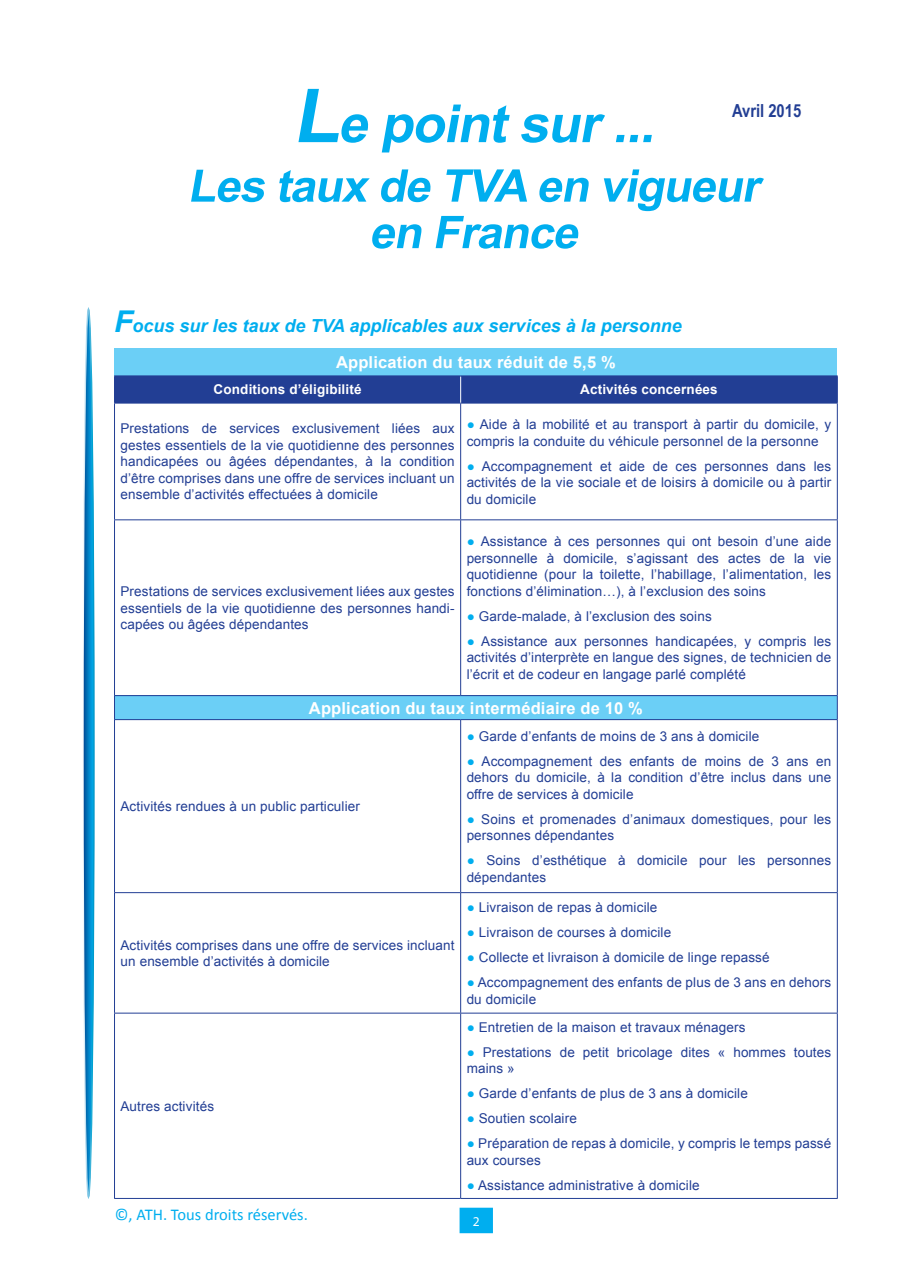
<style>
.page{position:relative;width:910px;height:1280px;background:#fff}
.page>*{position:absolute;margin:0;border:0;box-sizing:border-box;transform-origin:0 0}
.Texte_Article{font:italic 700 52.5px "Arial Narrow";color:#00aeef;scale:1.25 1}
.Texte_Article-2{font:italic 700 45px/46.5px "Arial Narrow";color:#00aeef;text-align:center;scale:1.25 1}
.t1{font:italic 700 18px "Arial";color:#00aeef}
.t2{font:700 18px "Arial Narrow";color:#223e94}
.t3{font:700 16.5px "Arial";letter-spacing:.01em;color:#fff}
.t4{font:16.5px "Calibri";color:#00aeef}
.t5{font:13.5px/16.5px "Arial";letter-spacing:.01em;color:#223e94}
.t6{font:700 13.5px "Arial";letter-spacing:.01em;color:#fff}
.t7{font:13.5px "Myriad Pro";color:#fff}
.s1{font-size:75px}
.s2{font-size:30px}
.s3{color:#00aeef}
</style>
<div class="page">
<div style="left:460px;top:1208px;width:32px;height:24px;background:#00aeef"></div>
<div style="left:460px;top:1208px;width:33px;height:25px;border:2px solid #00aeef"></div>
<div style="left:115px;top:349px;width:722px;height:27px;background:#6bcff6"></div>
<div style="left:115px;top:696px;width:722px;height:24px;background:#6bcff6"></div>
<hr style="left:114px;top:403px;width:1px;height:116px;background:#223e94">
<hr style="left:460px;top:403px;width:1px;height:116px;background:#223e94">
<hr style="left:837px;top:403px;width:1px;height:116px;background:#223e94">
<hr style="left:114px;top:519px;width:347px;height:1px;background:#223e94">
<hr style="left:114px;top:520px;width:1px;height:175px;background:#223e94">
<hr style="left:461px;top:519px;width:377px;height:1px;background:#223e94">
<hr style="left:460px;top:520px;width:1px;height:175px;background:#223e94">
<hr style="left:837px;top:520px;width:1px;height:175px;background:#223e94">
<hr style="left:114px;top:720px;width:1px;height:172px;background:#223e94">
<hr style="left:460px;top:720px;width:1px;height:172px;background:#223e94">
<hr style="left:837px;top:720px;width:1px;height:172px;background:#223e94">
<hr style="left:114px;top:892px;width:347px;height:1px;background:#223e94">
<hr style="left:114px;top:893px;width:1px;height:120px;background:#223e94">
<hr style="left:461px;top:892px;width:377px;height:1px;background:#223e94">
<hr style="left:460px;top:893px;width:1px;height:120px;background:#223e94">
<hr style="left:837px;top:893px;width:1px;height:120px;background:#223e94">
<hr style="left:114px;top:1013px;width:347px;height:1px;background:#223e94">
<hr style="left:114px;top:1013px;width:1px;height:185px;background:#223e94">
<hr style="left:461px;top:1013px;width:377px;height:1px;background:#223e94">
<hr style="left:460px;top:1013px;width:1px;height:185px;background:#223e94">
<hr style="left:837px;top:1013px;width:1px;height:185px;background:#223e94">
<hr style="left:114px;top:1198px;width:347px;height:1px;background:#223e94">
<hr style="left:461px;top:1198px;width:377px;height:1px;background:#223e94">
<hr style="left:114px;top:403px;width:347px;height:1px;background:#223e94">
<hr style="left:461px;top:403px;width:377px;height:1px;background:#223e94">
<hr style="left:114px;top:695px;width:347px;height:1px;background:#223e94">
<svg style="left:114px;top:696px;width:1px;height:23px"></svg>
<hr style="left:461px;top:695px;width:377px;height:1px;background:#223e94">
<svg style="left:837px;top:696px;width:1px;height:23px"></svg>
<hr style="left:114px;top:719px;width:347px;height:1px;background:#223e94">
<hr style="left:461px;top:719px;width:377px;height:1px;background:#223e94">
<div style="left:114px;top:377px;width:724px;height:26px;background:#223e94"></div>
<hr style="left:114px;top:376px;width:347px;height:1px;background:#223e94">
<hr style="left:461px;top:376px;width:377px;height:1px;background:#223e94">
<svg style="left:84px;top:309px;width:10px;height:888px;background:#2b96ce"></svg>
<div style="left:82px;top:308px;width:13px;height:890px;border:2px solid #fff;border-radius:50%"></div>
<p class="Texte_Article" style="left:293px;top:84px;width:301px"><span class="s1">L</span>e pointsur...</p>
<p class="Texte_Article-2" style="left:187px;top:160px;width:468px">Les taux de TVA en vigueur en France</p>
<p class="t2" style="left:732px;top:97px;width:71px">Avril 2015</p>
<p class="t1" style="left:114px;top:314px;width:569px"><span class="s2">F</span>ocus sur les taux de TVA applicables aux services à la personne</p>
<p class="t3" style="left:336px;top:352px;width:281px">Application du taux réduit de 5,5 %</p>
<p class="t6" style="left:214px;top:381px;width:149px">Conditions d’éligibilité</p>
<p class="t6" style="left:580px;top:381px;width:139px">Activités concernées</p>
<p class="t5" style="left:121px;top:420px;width:336px;text-align:justify">Prestations de services exclusivement liées aux gestes essentiels de la vie quotidienne des personnes handicapées ou âgées dépendantes, à la condition d’être comprises dans une offre de services incluant un ensemble d’activités effectuées à domicile</p>
<p class="t5" style="left:467px;top:416px;width:366px"><span class="s3">●</span> Aide à la mobilité et au transport à partir du domicile, y compris la conduite du véhicule personnel de la personne</p>
<p class="t5" style="left:467px;top:458px;width:366px;text-align:justify"><span class="s3">●</span> Accompagnement et aide de ces personnes dans les activités de la vie sociale et de loisirs à domicile ou à partir du domicile</p>
<p class="t5" style="left:467px;top:533px;width:366px;text-align:justify"><span class="s3">●</span> Assistance à ces personnes qui ont besoin d’une aide personnelle à domicile, s’agissant des actes de la vie quotidienne (pour la toilette, l’habillage, l’alimentation, les fonctions d’élimination…), à l’exclusion des soins</p>
<p class="t5" style="left:467px;top:608px;width:247px"><span class="s3">●</span> Garde-malade, à l’exclusion des soins</p>
<p class="t5" style="left:467px;top:633px;width:366px;text-align:justify"><span class="s3">●</span> Assistance aux personnes handicapées, y compris les activités d’interprète en langue des signes, de technicien de l’écrit et de codeur en langage parlé complété</p>
<p class="t3" style="left:309px;top:697px;width:335px">Application du taux intermédiaire de 10 %</p>
<p class="t5" style="left:121px;top:583px;width:336px;text-align:justify">Prestations de services exclusivement liées aux gestes essentiels de la vie quotidienne des personnes handi&shy;capées ou âgées dépendantes</p>
<p class="t5" style="left:121px;top:798px;width:241px">Activités rendues à un public particulier</p>
<p class="t5" style="left:121px;top:937px;width:336px">Activités comprises dans une offre de services incluant un ensemble d’activités à domicile</p>
<p class="t5" style="left:121px;top:1098px;width:95px">Autres activités</p>
<p class="t5" style="left:467px;top:728px;width:294px"><span class="s3">●</span> Garde d’enfants de moins de 3 ans à domicile</p>
<p class="t5" style="left:467px;top:753px;width:366px;text-align:justify"><span class="s3">●</span> Accompagnement des enfants de moins de 3 ans en dehors du domicile, à la condition d’être inclus dans une offre de services à domicile</p>
<p class="t5" style="left:467px;top:811px;width:366px"><span class="s3">●</span> Soins et promenades d’animaux domestiques, pour les personnes dépendantes</p>
<p class="t5" style="left:467px;top:852px;width:366px"><span class="s3">●</span> Soins d’esthétique à domicile pour les personnes dépendantes</p>
<p class="t5" style="left:467px;top:899px;width:192px"><span class="s3">●</span> Livraison de repas à domicile</p>
<p class="t5" style="left:467px;top:924px;width:206px"><span class="s3">●</span> Livraison de courses à domicile</p>
<p class="t5" style="left:467px;top:949px;width:305px"><span class="s3">●</span> Collecte et livraison à domicile de linge repassé</p>
<p class="t5" style="left:467px;top:974px;width:366px"><span class="s3">●</span> Accompagnement des enfants de plus de 3 ans en dehors du domicile</p>
<p class="t5" style="left:467px;top:1019px;width:280px"><span class="s3">●</span> Entretien de la maison et travaux ménagers</p>
<p class="t5" style="left:467px;top:1044px;width:366px"><span class="s3">●</span> Prestations de petit bricolage dites « hommes toutes mains »</p>
<p class="t5" style="left:467px;top:1085px;width:283px"><span class="s3">●</span> Garde d’enfants de plus de 3 ans à domicile</p>
<p class="t5" style="left:467px;top:1110px;width:112px"><span class="s3">●</span> Soutien scolaire</p>
<p class="t5" style="left:467px;top:1135px;width:366px"><span class="s3">●</span> Préparation de repas à domicile, y compris le temps passé aux courses</p>
<p class="t5" style="left:467px;top:1177px;width:234px"><span class="s3">●</span> Assistance administrative à domicile</p>
<p class="t4" style="left:115px;top:1204px;width:195px">©, ATH. Tous droits réservés.</p>
<p class="t7" style="left:473px;top:1213px;width:8px">2</p>
</div>
